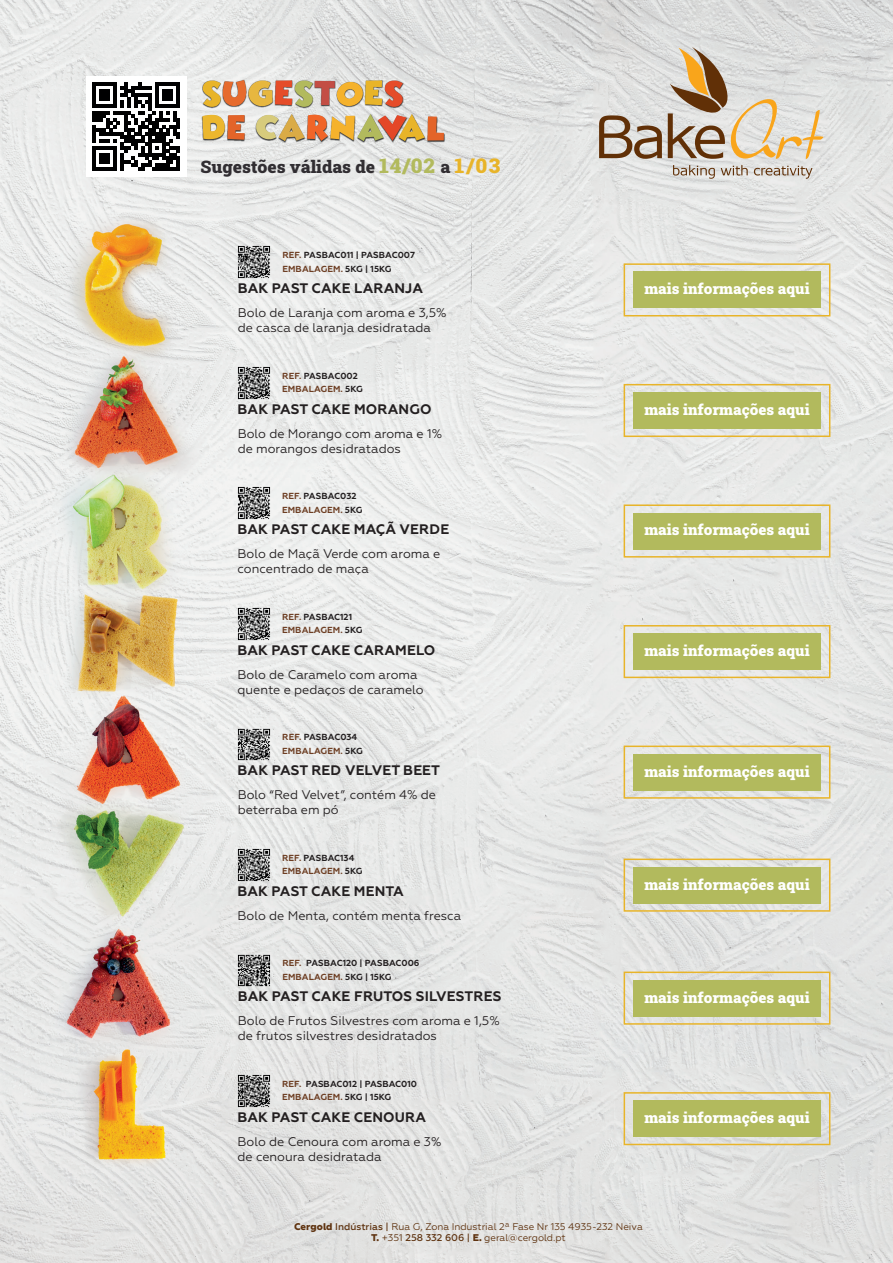
<style>
.page{position:relative;width:893px;height:1263px;background:#fff}
.page>*{position:absolute;margin:0;border:0;box-sizing:border-box;transform-origin:0 0}
.t1{font:17.55px "Roboto Slab";color:#312e32}
.t2{font:15.15px "Roboto Slab";color:#fff}
.t3{font:700 13.8px "Geometria";letter-spacing:.01em;color:#231f20}
.t4{font:12.6px/15.1px "Geometria";color:#231f20}
.t5{font:9.75px/10.2px "Geometria";color:#5f3310;text-align:center}
.t6{font:700 8.85px "Geometria";letter-spacing:.005em;color:#231f20}
.t7{font:700 8.85px "Geometria";letter-spacing:.01em;color:#6e3f24}
.s1{font-size:20.7px;color:#b2ba5d}
.s2{font-size:20.7px;color:#e8b429}
.s3{color:#6e3f24}
.s4{color:#231f20}
.s5{font-weight:800}
.s6{font-weight:500}
</style>
<div class="page">
<img style="left:0;top:0;width:893px;height:1263px">
<img style="left:237px;top:245px;width:34px;height:35px">
<img style="left:237px;top:365px;width:34px;height:35px">
<img style="left:237px;top:486px;width:34px;height:35px">
<img style="left:237px;top:606px;width:34px;height:35px">
<img style="left:237px;top:727px;width:34px;height:35px">
<img style="left:237px;top:848px;width:34px;height:34px">
<img style="left:237px;top:953px;width:34px;height:35px">
<img style="left:237px;top:1074px;width:34px;height:34px">
<svg style="left:673px;top:165px;width:139px;height:14px;background:#c8c0b7"></svg>
<svg style="left:599px;top:47px;width:224px;height:112px;background:#cfc4b6"></svg>
<div style="left:86px;top:77px;width:100px;height:100px;background:#fff"></div>
<svg style="left:92px;top:83px;width:88px;height:88px"></svg>
<img style="left:202px;top:79px;width:244px;height:64px">
<img style="left:203px;top:80px;width:200px;height:27px">
<svg style="left:202px;top:115px;width:43px;height:25px"></svg>
<img style="left:256px;top:114px;width:188px;height:27px">
<div style="left:633px;top:271px;width:188px;height:37px;background:#b2ba5d"></div>
<div style="left:624px;top:263px;width:206px;height:53px;border:2px solid #e8b429"></div>
<div style="left:633px;top:392px;width:188px;height:37px;background:#b2ba5d"></div>
<div style="left:624px;top:384px;width:206px;height:53px;border:2px solid #e8b429"></div>
<div style="left:633px;top:512px;width:188px;height:37px;background:#b2ba5d"></div>
<div style="left:624px;top:504px;width:206px;height:54px;border:2px solid #e8b429"></div>
<div style="left:633px;top:633px;width:188px;height:37px;background:#b2ba5d"></div>
<div style="left:624px;top:625px;width:206px;height:53px;border:2px solid #e8b429"></div>
<div style="left:633px;top:754px;width:188px;height:37px;background:#b2ba5d"></div>
<div style="left:624px;top:745px;width:206px;height:54px;border:2px solid #e8b429"></div>
<div style="left:633px;top:867px;width:188px;height:37px;background:#b2ba5d"></div>
<div style="left:624px;top:858px;width:206px;height:54px;border:2px solid #e8b429"></div>
<div style="left:633px;top:980px;width:188px;height:37px;background:#b2ba5d"></div>
<div style="left:624px;top:971px;width:206px;height:54px;border:2px solid #e8b429"></div>
<div style="left:633px;top:1100px;width:188px;height:37px;background:#b2ba5d"></div>
<div style="left:624px;top:1092px;width:206px;height:53px;border:2px solid #e8b429"></div>
<h1 class="t1" style="left:200px;top:154px;width:301px">Sugestões válidas de <span class="s1">14/02</span> a <span class="s2">1/03</span></h1>
<p class="t6" style="left:282px;top:250px;width:134px"><span class="s3">REF.</span> PASBAC011 | PASBAC007</p>
<p class="t7" style="left:282px;top:263px;width:111px">EMBALAGEM. <span class="s4">5KG | 15KG</span></p>
<p class="t3" style="left:238px;top:280px;width:187px">BAK PAST CAKE LARANJA</p>
<p class="t4" style="left:238px;top:305px;width:210px">Bolo de Laranja com aroma e 3,5% de casca de laranja desidratada</p>
<p class="t6" style="left:282px;top:370px;width:77px"><span class="s3">REF.</span> PASBAC002</p>
<p class="t7" style="left:282px;top:384px;width:82px">EMBALAGEM. <span class="s4">5KG</span></p>
<p class="t3" style="left:238px;top:400px;width:196px">BAK PAST CAKE MORANGO</p>
<p class="t4" style="left:238px;top:426px;width:206px">Bolo de Morango com aroma e 1% de morangos desidratados</p>
<p class="t6" style="left:282px;top:491px;width:76px"><span class="s3">REF.</span> PASBAC032</p>
<p class="t7" style="left:282px;top:504px;width:82px">EMBALAGEM. <span class="s4">5KG</span></p>
<p class="t3" style="left:237px;top:521px;width:213px">BAK PAST CAKE MAÇÃ VERDE</p>
<p class="t4" style="left:237px;top:546px;width:204px">Bolo de Maçã Verde com aroma e concentrado de maça</p>
<p class="t6" style="left:282px;top:611px;width:72px"><span class="s3">REF.</span> PASBAC121</p>
<p class="t7" style="left:282px;top:625px;width:82px">EMBALAGEM. <span class="s4">5KG</span></p>
<p class="t3" style="left:237px;top:642px;width:199px">BAK PAST CAKE CARAMELO</p>
<p class="t4" style="left:237px;top:667px;width:188px">Bolo de Caramelo com aroma quente e pedaços de caramelo</p>
<p class="t6" style="left:282px;top:732px;width:77px"><span class="s3">REF.</span> PASBAC034</p>
<p class="t7" style="left:282px;top:745px;width:82px">EMBALAGEM. <span class="s4">5KG</span></p>
<p class="t3" style="left:238px;top:762px;width:204px">BAK PAST RED VELVET BEET</p>
<p class="t4" style="left:238px;top:787px;width:200px">Bolo “Red Velvet”, contém 4% de beterraba em pó</p>
<p class="t6" style="left:282px;top:852px;width:74px"><span class="s3">REF.</span> PASBAC134</p>
<p class="t7" style="left:282px;top:866px;width:82px">EMBALAGEM. <span class="s4">5KG</span></p>
<p class="t3" style="left:237px;top:883px;width:168px">BAK PAST CAKE MENTA</p>
<p class="t4" style="left:237px;top:908px;width:225px">Bolo de Menta, contém menta fresca</p>
<p class="t6" style="left:282px;top:958px;width:139px"><span class="s3">REF.</span> PASBAC120 | PASBAC006</p>
<p class="t7" style="left:282px;top:971px;width:111px">EMBALAGEM. <span class="s4">5KG | 15KG</span></p>
<p class="t3" style="left:238px;top:988px;width:265px">BAK PAST CAKE FRUTOS SILVESTRES</p>
<p class="t4" style="left:238px;top:1013px;width:264px">Bolo de Frutos Silvestres com aroma e 1,5% de frutos silvestres desidratados</p>
<p class="t6" style="left:282px;top:1078px;width:137px"><span class="s3">REF.</span> PASBAC012 | PASBAC010</p>
<p class="t7" style="left:282px;top:1092px;width:111px">EMBALAGEM. <span class="s4">5KG | 15KG</span></p>
<p class="t3" style="left:237px;top:1109px;width:190px">BAK PAST CAKE CENOURA</p>
<p class="t4" style="left:237px;top:1134px;width:206px">Bolo de Cenoura com aroma e 3% de cenoura desidratada</p>
<p class="t2" style="left:644px;top:278px;width:167px">mais informações aqui</p>
<p class="t2" style="left:644px;top:399px;width:167px">mais informações aqui</p>
<p class="t2" style="left:644px;top:520px;width:167px">mais informações aqui</p>
<p class="t2" style="left:644px;top:640px;width:167px">mais informações aqui</p>
<p class="t2" style="left:644px;top:761px;width:167px">mais informações aqui</p>
<p class="t2" style="left:644px;top:874px;width:167px">mais informações aqui</p>
<p class="t2" style="left:644px;top:987px;width:167px">mais informações aqui</p>
<p class="t2" style="left:644px;top:1107px;width:167px">mais informações aqui</p>
<p class="t5" style="left:294px;top:1222px;width:350px"><span class="s5">Cergold</span> <span class="s6">Indústrias |</span> Rua G, Zona Industrial 2ª Fase Nr 135 4935-232 Neiva<br><span class="s5">T.</span> +351 <span class="s6">258 332 606 |</span> <span class="s5">E.</span> geral@cergold.pt</p>
</div>
